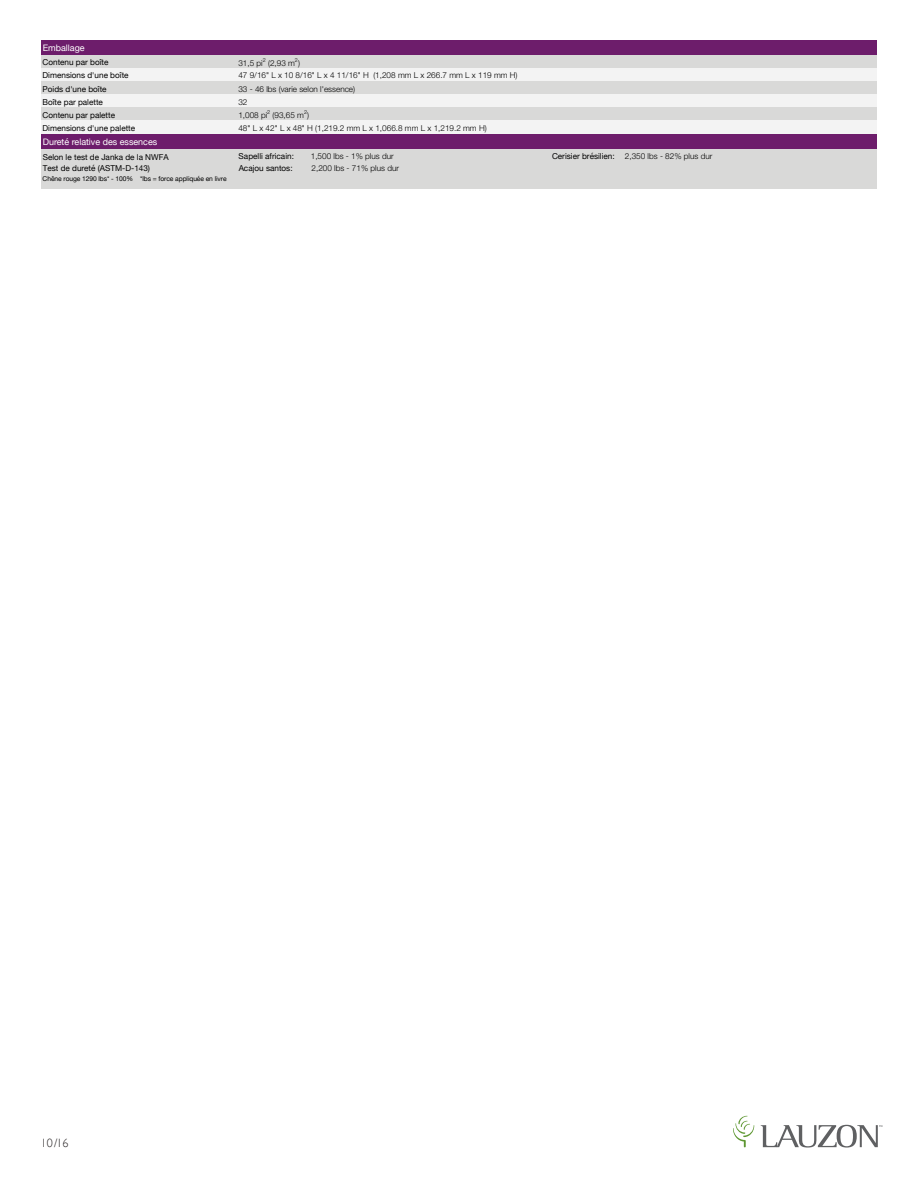
<style>
.page{position:relative;width:918px;height:1188px;background:#fff}
.page>*{position:absolute;margin:0;border:0;box-sizing:border-box;transform-origin:0 0}
.t1{font:300 12px "Gill Sans";color:#231f20}
.t2{font:9px "Helvetica Neue";color:#fff}
.t3{font:300 8.1px "Helvetica Neue";color:#010101}
.t4{font:8.1px/10.9px "Helvetica Neue";color:#010101}
.t5{font:6.75px "Helvetica Neue";letter-spacing:-.01em;color:#010101}
.t6{font:300 5.4px "Helvetica Neue";color:#010101}
.s1{font-weight:400}
</style>
<div class="page">
<div style="left:41px;top:40px;width:836px;height:16px;background:#6d1d6b"></div>
<div style="left:41px;top:56px;width:836px;height:13px;background:#d9d9d8"></div>
<div style="left:41px;top:69px;width:836px;height:13px;background:#f3f3f3"></div>
<div style="left:41px;top:82px;width:836px;height:13px;background:#d9d9d8"></div>
<div style="left:41px;top:95px;width:836px;height:13px;background:#f3f3f3"></div>
<div style="left:41px;top:108px;width:836px;height:13px;background:#d9d9d8"></div>
<div style="left:41px;top:121px;width:836px;height:13px;background:#f3f3f3"></div>
<div style="left:41px;top:134px;width:836px;height:15px;background:#6d1d6b"></div>
<div style="left:41px;top:149px;width:836px;height:39px;background:#d9d9d8"></div>
<svg style="left:733px;top:1116px;width:21px;height:31px"></svg>
<svg style="left:761px;top:1125px;width:122px;height:23px"></svg>
<p class="t2" style="left:43px;top:42px;width:43px">Emballage</p>
<p class="t4" style="left:43px;top:58px;width:67px">Contenu par boîte</p>
<p class="t3" style="left:238px;top:58px;width:26px">31,5 pi</p>
<p class="t6" style="left:263px;top:57px;width:5px">2</p>
<p class="t6" style="left:295px;top:57px;width:5px">2</p>
<p class="t3" style="left:268px;top:58px;width:33px">(2,93 m )</p>
<p class="t4" style="left:43px;top:71px;width:88px">Dimensions d'une boîte</p>
<p class="t3" style="left:238px;top:71px;width:281px">47 9/16" L x 10 8/16" L x 4 11/16" H (1,208 mm L x 266.7 mm L x 119 mm H)</p>
<p class="t4" style="left:43px;top:84px;width:66px">Poids d'une boîte</p>
<p class="t3" style="left:238px;top:84px;width:118px">33 - 46 lbs (varie selon l'essence)</p>
<p class="t4" style="left:43px;top:97px;width:62px">Boîte par palette</p>
<p class="t3" style="left:238px;top:97px;width:11px">32</p>
<p class="t4" style="left:43px;top:110px;width:74px">Contenu par palette</p>
<p class="t3" style="left:238px;top:110px;width:30px">1,008 pi</p>
<p class="t6" style="left:267px;top:109px;width:5px">2</p>
<p class="t6" style="left:304px;top:109px;width:5px">2</p>
<p class="t3" style="left:273px;top:110px;width:38px">(93,65 m )</p>
<p class="t4" style="left:43px;top:123px;width:94px">Dimensions d'une palette</p>
<p class="t3" style="left:238px;top:123px;width:250px">48" L x 42" L x 48" H (1,219.2 mm L x 1,066.8 mm L x 1,219.2 mm H)</p>
<p class="t2" style="left:43px;top:135px;width:116px">Dureté relative des essences</p>
<p class="t4" style="left:43px;top:152px;width:127px">Selon le test de Janka de la NWFA<br>Test de dureté (ASTM-D-143)</p>
<p class="t5" style="left:43px;top:174px;width:185px">Chêne rouge 1290 lbs* - 100% *lbs = force appliquée en livre</p>
<p class="t4" style="left:239px;top:151px;width:57px">Sapelli africain:</p>
<p class="t3" style="left:311px;top:151px;width:84px">1,500 lbs - 1% plus dur</p>
<p class="t4" style="left:239px;top:163px;width:55px">Acajou santos:</p>
<p class="t3" style="left:312px;top:164px;width:89px">2,200 lbs - 71% plus dur</p>
<p class="t3" style="left:552px;top:151px;width:162px"><span class="s1">Cerisier brésilien:</span> 2,350 lbs - 82% plus dur</p>
<h1 class="t1" style="left:41px;top:1137px;width:29px">10/16</h1>
</div>
